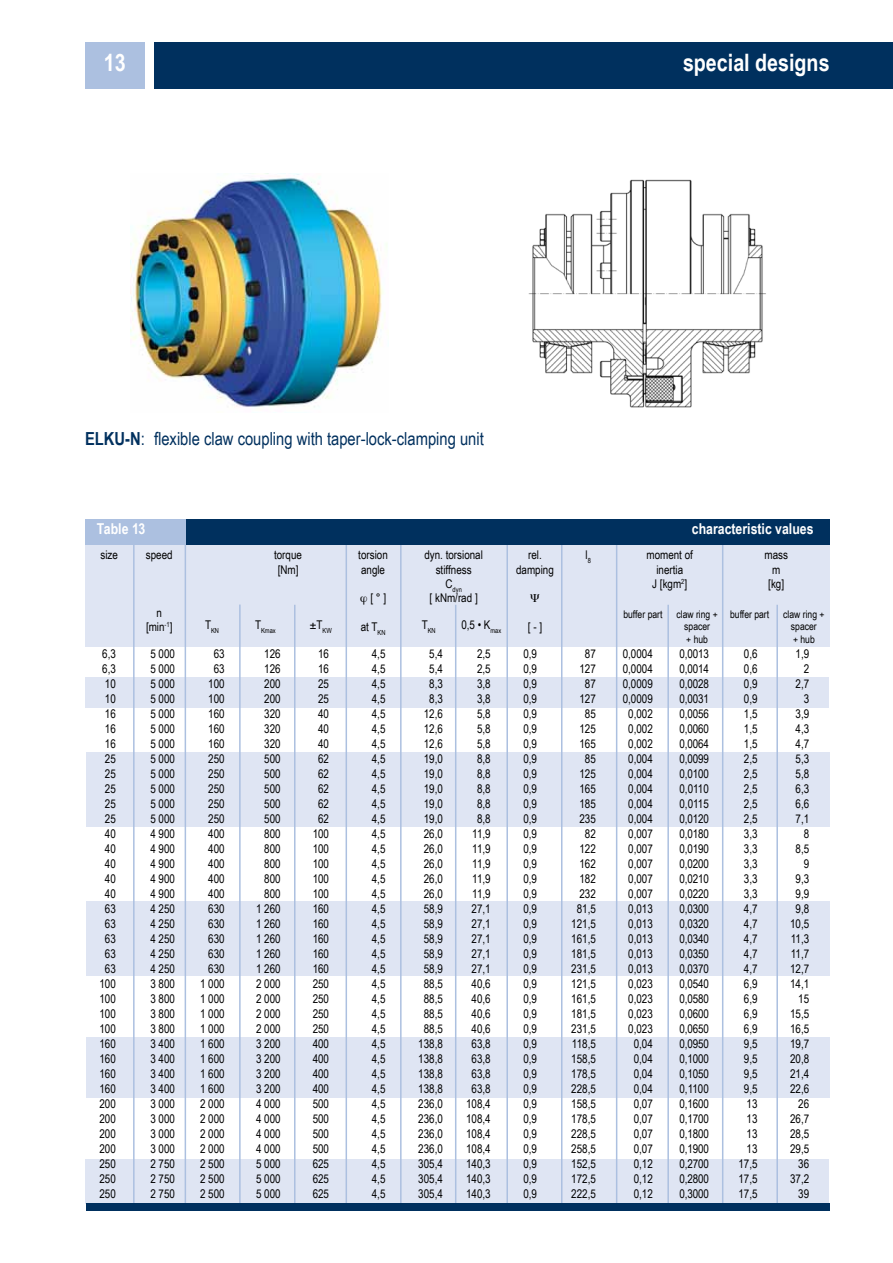
<style>
.page{position:relative;width:893px;height:1263px;background:#fff}
.page>*{position:absolute;margin:0;border:0;box-sizing:border-box;transform-origin:0 0}
.t1{font:700 24px "Arial Narrow";color:#fff}
.t2{font:18px "Arial Narrow";color:#00305e}
.t3{font:700 15px "Arial Narrow";color:#fff}
.t4{font:12px/15px "Arial Narrow";color:#000;text-align:right}
.t5{font:10.5px/12.6px "Arial Narrow";color:#000;text-align:center}
.t6{font:7.05px "Arial Narrow";color:#000}
.s1{font-weight:700}
</style>
<div class="page">
<div style="left:155px;top:43px;width:738px;height:46px;background:#00305e"></div>
<div style="left:85px;top:43px;width:60px;height:46px;background:#acc0e0"></div>
<div style="left:85px;top:528px;width:745px;height:119px;background:#dfe5f3"></div>
<img style="left:130px;top:174px;width:257px;height:234px">
<img style="left:528px;top:179px;width:238px;height:229px">
<div style="left:86px;top:677px;width:743px;height:31px;background:#dfe5f3"></div>
<div style="left:86px;top:1159px;width:743px;height:44px;background:#dfe5f3"></div>
<div style="left:86px;top:752px;width:744px;height:75px;background:#dfe5f3"></div>
<div style="left:86px;top:901px;width:744px;height:75px;background:#dfe5f3"></div>
<div style="left:86px;top:1037px;width:743px;height:61px;background:#dfe5f3"></div>
<hr style="left:722px;top:542px;width:1px;height:664px;background:#acc0e0">
<hr style="left:776px;top:605px;width:2px;height:603px;background:#acc0e0">
<hr style="left:133px;top:542px;width:2px;height:664px;background:#acc0e0">
<hr style="left:185px;top:542px;width:1px;height:664px;background:#acc0e0">
<hr style="left:239px;top:604px;width:2px;height:604px;background:#acc0e0">
<hr style="left:294px;top:605px;width:2px;height:603px;background:#acc0e0">
<hr style="left:346px;top:543px;width:1px;height:663px;background:#acc0e0">
<hr style="left:400px;top:542px;width:2px;height:664px;background:#acc0e0">
<hr style="left:455px;top:605px;width:1px;height:603px;background:#acc0e0">
<hr style="left:506px;top:542px;width:2px;height:664px;background:#acc0e0">
<hr style="left:561px;top:542px;width:1px;height:664px;background:#acc0e0">
<hr style="left:616px;top:542px;width:1px;height:664px;background:#acc0e0">
<hr style="left:667px;top:605px;width:2px;height:603px;background:#acc0e0">
<div style="left:86px;top:1203px;width:744px;height:7px;background:#00305e"></div>
<div style="left:85px;top:519px;width:745px;height:25px;background:#00305e"></div>
<div style="left:85px;top:519px;width:100px;height:25px;background:#acc0e0"></div>
<p class="t1" style="left:104px;top:44px;width:23px">13</p>
<p class="t1" style="left:683px;top:44px;width:148px">special designs</p>
<p class="t2" style="left:85px;top:428px;width:400px"><span class="s1">ELKU-N</span>: flexible claw coupling with taper-lock-clamping unit</p>
<p class="t3" style="left:97px;top:518px;width:50px">Table 13</p>
<p class="t3" style="left:692px;top:518px;width:123px">characteristic values</p>
<p class="t4" style="left:101px;top:547px;width:19px">size</p>
<p class="t4" style="left:646px;top:548px;width:48px;line-height:14.4px;text-align:center">moment of inertia<br>J [kgm<sup>2</sup>]</p>
<p class="t4" style="left:764px;top:548px;width:25px;line-height:14.4px;text-align:center">mass m [kg]</p>
<p class="t4" style="left:146px;top:547px;width:28px">speed</p>
<p class="t4" style="left:274px;top:548px;width:29px;line-height:14.4px;text-align:left">torque [Nm]</p>
<p class="t4" style="left:424px;top:548px;width:60px;line-height:14.4px;text-align:center">dyn. torsional stiffness</p>
<p class="t6" style="left:445px;top:585px;width:18px"><sup>C</sup>dyn</p>
<p class="t4" style="left:430px;top:591px;width:50px">[ kNm/rad ]</p>
<p class="t4" style="left:516px;top:548px;width:39px;line-height:14.4px;text-align:center">rel. damping</p>
<p class="t4" style="left:586px;top:547px;width:7px">l<sub>8</sub></p>
<p class="t4" style="left:358px;top:548px;width:31px;line-height:14.4px;text-align:left">torsion angle</p>
<p class="t4" style="left:370px;top:591px;width:17px">[ ° ]</p>
<p class="t4" style="left:361px;top:619px;width:26px">at T<sub>KN</sub></p>
<p class="t5" style="left:623px;top:608px;width:41px">buffer part</p>
<p class="t5" style="left:684px;top:608px;width:86px;text-align:left;text-indent:-8px">claw ring + buffer part spacer<br>+ hub</p>
<p class="t6" style="left:422px;top:626px;width:15px"><sup>T</sup>KN</p>
<p class="t4" style="left:461px;top:617px;width:41px">0,5 • K<sub>max</sub></p>
<p class="t5" style="left:783px;top:608px;width:43px">claw ring + spacer<br>+ hub</p>
<p class="t4" style="left:146px;top:605px;width:28px;line-height:14.4px;text-align:center">n [min<sup>-1</sup>]</p>
<p class="t6" style="left:205px;top:626px;width:15px"><sup>T</sup>KN</p>
<p class="t4" style="left:310px;top:617px;width:23px">±T<sub>KW</sub></p>
<p class="t6" style="left:255px;top:626px;width:22px"><sup>T</sup>Kmax</p>
<p class="t4" style="left:528px;top:619px;width:16px">[ - ]</p>
<p class="t4" style="left:99px;top:646px;width:18px;text-align:center">6,3<br>6,3<br>10<br>10<br>16<br>16<br>16<br>25<br>25<br>25<br>25<br>25<br>40<br>40<br>40<br>40<br>40<br>63<br>63<br>63<br>63<br>63<br>100<br>100<br>100<br>100<br>160<br>160<br>160<br>160<br>200<br>200<br>200<br>200<br>250<br>250<br>250</p>
<p class="t4" style="left:150px;top:646px;width:26px;text-align:justify">5 000<br>5 000<br>5 000<br>5 000<br>5 000<br>5 000<br>5 000<br>5 000<br>5 000<br>5 000<br>5 000<br>5 000<br>4 900<br>4 900<br>4 900<br>4 900<br>4 900<br>4 250<br>4 250<br>4 250<br>4 250<br>4 250<br>3 800<br>3 800<br>3 800<br>3 800<br>3 400<br>3 400<br>3 400<br>3 400<br>3 000<br>3 000<br>3 000<br>3 000<br>2 750<br>2 750<br>2 750</p>
<p class="t4" style="left:200px;top:646px;width:26px">63<br>63<br>100<br>100<br>160<br>160<br>160<br>250<br>250<br>250<br>250<br>250<br>400<br>400<br>400<br>400<br>400<br>630<br>630<br>630<br>630<br>630<br>1 000<br>1 000<br>1 000<br>1 000<br>1 600<br>1 600<br>1 600<br>1 600<br>2 000<br>2 000<br>2 000<br>2 000<br>2 500<br>2 500<br>2 500</p>
<p class="t4" style="left:256px;top:646px;width:26px">126<br>126<br>200<br>200<br>320<br>320<br>320<br>500<br>500<br>500<br>500<br>500<br>800<br>800<br>800<br>800<br>800<br>1 260<br>1 260<br>1 260<br>1 260<br>1 260<br>2 000<br>2 000<br>2 000<br>2 000<br>3 200<br>3 200<br>3 200<br>3 200<br>4 000<br>4 000<br>4 000<br>4 000<br>5 000<br>5 000<br>5 000</p>
<p class="t4" style="left:313px;top:646px;width:18px;text-align:center">16<br>16<br>25<br>25<br>40<br>40<br>40<br>62<br>62<br>62<br>62<br>62<br>100<br>100<br>100<br>100<br>100<br>160<br>160<br>160<br>160<br>160<br>250<br>250<br>250<br>250<br>400<br>400<br>400<br>400<br>500<br>500<br>500<br>500<br>625<br>625<br>625</p>
<p class="t4" style="left:372px;top:646px;width:15px;text-align:justify">4,5<br>4,5<br>4,5<br>4,5<br>4,5<br>4,5<br>4,5<br>4,5<br>4,5<br>4,5<br>4,5<br>4,5<br>4,5<br>4,5<br>4,5<br>4,5<br>4,5<br>4,5<br>4,5<br>4,5<br>4,5<br>4,5<br>4,5<br>4,5<br>4,5<br>4,5<br>4,5<br>4,5<br>4,5<br>4,5<br>4,5<br>4,5<br>4,5<br>4,5<br>4,5<br>4,5<br>4,5</p>
<p class="t4" style="left:418px;top:646px;width:26px">5,4<br>5,4<br>8,3<br>8,3<br>12,6<br>12,6<br>12,6<br>19,0<br>19,0<br>19,0<br>19,0<br>19,0<br>26,0<br>26,0<br>26,0<br>26,0<br>26,0<br>58,9<br>58,9<br>58,9<br>58,9<br>58,9<br>88,5<br>88,5<br>88,5<br>88,5<br>138,8<br>138,8<br>138,8<br>138,8<br>236,0<br>236,0<br>236,0<br>236,0<br>305,4<br>305,4<br>305,4</p>
<p class="t4" style="left:466px;top:646px;width:26px">2,5<br>2,5<br>3,8<br>3,8<br>5,8<br>5,8<br>5,8<br>8,8<br>8,8<br>8,8<br>8,8<br>8,8<br>11,9<br>11,9<br>11,9<br>11,9<br>11,9<br>27,1<br>27,1<br>27,1<br>27,1<br>27,1<br>40,6<br>40,6<br>40,6<br>40,6<br>63,8<br>63,8<br>63,8<br>63,8<br>108,4<br>108,4<br>108,4<br>108,4<br>140,3<br>140,3<br>140,3</p>
<p class="t4" style="left:523px;top:646px;width:15px;text-align:justify">0,9<br>0,9<br>0,9<br>0,9<br>0,9<br>0,9<br>0,9<br>0,9<br>0,9<br>0,9<br>0,9<br>0,9<br>0,9<br>0,9<br>0,9<br>0,9<br>0,9<br>0,9<br>0,9<br>0,9<br>0,9<br>0,9<br>0,9<br>0,9<br>0,9<br>0,9<br>0,9<br>0,9<br>0,9<br>0,9<br>0,9<br>0,9<br>0,9<br>0,9<br>0,9<br>0,9<br>0,9</p>
<p class="t4" style="left:571px;top:646px;width:26px">87<br>127<br>87<br>127<br>85<br>125<br>165<br>85<br>125<br>165<br>185<br>235<br>82<br>122<br>162<br>182<br>232<br>81,5<br>121,5<br>161,5<br>181,5<br>231,5<br>121,5<br>161,5<br>181,5<br>231,5<br>118,5<br>158,5<br>178,5<br>228,5<br>158,5<br>178,5<br>228,5<br>258,5<br>152,5<br>172,5<br>222,5</p>
<p class="t4" style="left:623px;top:646px;width:32px">0,0004<br>0,0004<br>0,0009<br>0,0009<br>0,002<br>0,002<br>0,002<br>0,004<br>0,004<br>0,004<br>0,004<br>0,004<br>0,007<br>0,007<br>0,007<br>0,007<br>0,007<br>0,013<br>0,013<br>0,013<br>0,013<br>0,013<br>0,023<br>0,023<br>0,023<br>0,023<br>0,04<br>0,04<br>0,04<br>0,04<br>0,07<br>0,07<br>0,07<br>0,07<br>0,12<br>0,12<br>0,12</p>
<p class="t4" style="left:679px;top:646px;width:31px;text-align:justify">0,0013<br>0,0014<br>0,0028<br>0,0031<br>0,0056<br>0,0060<br>0,0064<br>0,0099<br>0,0100<br>0,0110<br>0,0115<br>0,0120<br>0,0180<br>0,0190<br>0,0200<br>0,0210<br>0,0220<br>0,0300<br>0,0320<br>0,0340<br>0,0350<br>0,0370<br>0,0540<br>0,0580<br>0,0600<br>0,0650<br>0,0950<br>0,1000<br>0,1050<br>0,1100<br>0,1600<br>0,1700<br>0,1800<br>0,1900<br>0,2700<br>0,2800<br>0,3000</p>
<p class="t4" style="left:738px;top:646px;width:21px">0,6<br>0,6<br>0,9<br>0,9<br>1,5<br>1,5<br>1,5<br>2,5<br>2,5<br>2,5<br>2,5<br>2,5<br>3,3<br>3,3<br>3,3<br>3,3<br>3,3<br>4,7<br>4,7<br>4,7<br>4,7<br>4,7<br>6,9<br>6,9<br>6,9<br>6,9<br>9,5<br>9,5<br>9,5<br>9,5<br>13<br>13<br>13<br>13<br>17,5<br>17,5<br>17,5</p>
<p class="t4" style="left:790px;top:646px;width:21px">1,9<br>2<br>2,7<br>3<br>3,9<br>4,3<br>4,7<br>5,3<br>5,8<br>6,3<br>6,6<br>7,1<br>8<br>8,5<br>9<br>9,3<br>9,9<br>9,8<br>10,5<br>11,3<br>11,7<br>12,7<br>14,1<br>15<br>15,5<br>16,5<br>19,7<br>20,8<br>21,4<br>22,6<br>26<br>26,7<br>28,5<br>29,5<br>36<br>37,2<br>39</p>
</div>
